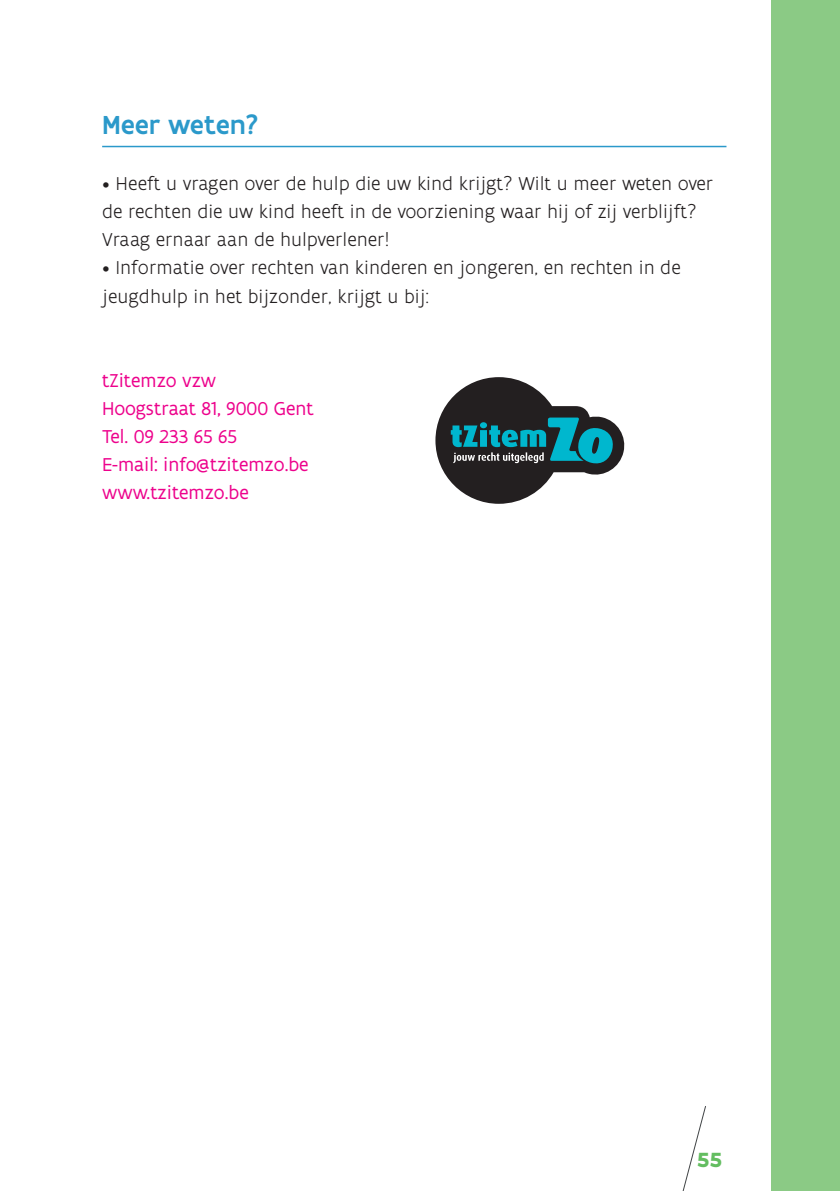
<style>
.page{position:relative;width:840px;height:1191px;background:#fff}
.page>*{position:absolute;margin:0;border:0;box-sizing:border-box;transform-origin:0 0}
.jeugd_kop1{font:500 28px "Flanders Art Sans";color:#2b99ca}
.t1{font:700 22px "Flanders Art Sans";color:#63bd60}
.t2{font:300 20px/28px "Flanders Art Sans";color:#231f20}
.jeugd_tussentitel_re{font:20px "Flanders Art Sans";color:#ed028c}
</style>
<div class="page">
<svg style="left:682px;top:1106px;width:24px;height:85px"></svg>
<hr style="left:102px;top:146px;width:624px;height:1px;background:#2b99ca">
<div style="left:771px;top:0;width:68px;height:1191px;background:#8bca85"></div>
<svg style="left:435px;top:377px;width:190px;height:127px"></svg>
<p class="jeugd_kop1" style="left:102px;top:108px;width:157px">Meer weten?</p>
<p class="t2" style="left:102px;top:170px;width:612px">• Heeft u vragen over de hulp die uw kind krijgt? Wilt u meer weten over de rechten die uw kind heeft in de voorziening waar hij of zij verblijft?<br>Vraag ernaar aan de hulpverlener!</p>
<p class="t2" style="left:102px;top:254px;width:579px">• Informatie over rechten van kinderen en jongeren, en rechten in de jeugdhulp in het bijzonder, krijgt u bij:</p>
<p class="jeugd_tussentitel_re" style="left:102px;top:368px;width:115px">tZitemzo vzw</p>
<p class="jeugd_tussentitel_re" style="left:102px;top:396px;width:213px">Hoogstraat 81, 9000 Gent</p>
<p class="jeugd_tussentitel_re" style="left:102px;top:424px;width:136px">Tel. 09 233 65 65</p>
<p class="jeugd_tussentitel_re" style="left:102px;top:452px;width:208px">E-mail: info@tzitemzo.be</p>
<p class="jeugd_tussentitel_re" style="left:102px;top:480px;width:148px">www.tzitemzo.be</p>
<p class="t1" style="left:696px;top:1146px;width:27px">55</p>
</div>
